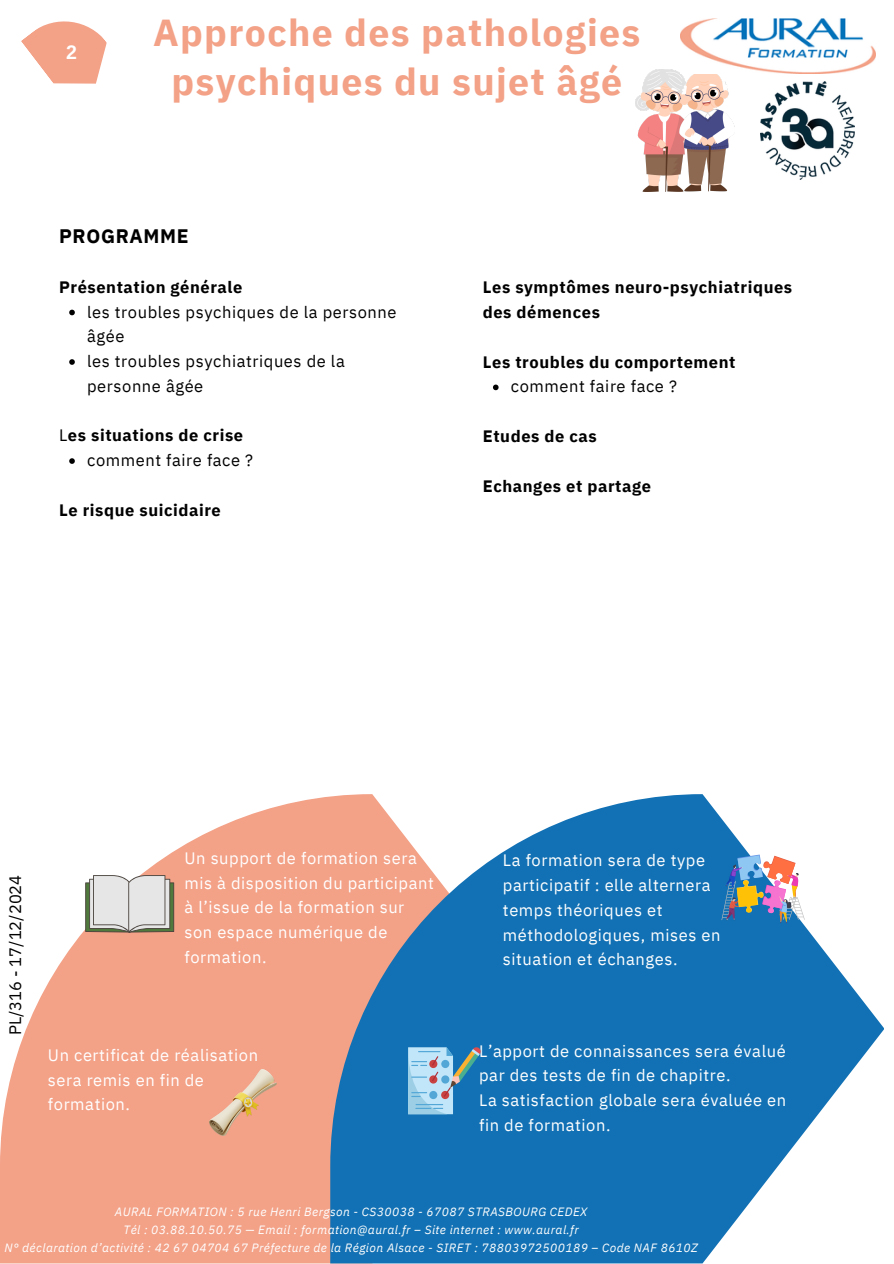
<style>
.page{position:relative;width:894px;height:1264px;background:#fff}
.page>*{position:absolute;margin:0;border:0;box-sizing:border-box;transform-origin:0 0}
.t1{font:700 37.5px/48.3px "IBM Plex Sans";letter-spacing:.035em;color:#f3a187;text-align:center}
.t2{font:700 19.5px "IBM Plex Sans";letter-spacing:.035em;color:#000}
.t3{font:700 19.5px "Arimo";color:#fff}
.t4{font:16.5px/24.8px "IBM Plex Sans";letter-spacing:.035em;color:#fff}
.t5{font:700 16.5px/24.8px "IBM Plex Sans";letter-spacing:.035em;color:#000}
.t6{font:16.5px/24.8px "IBM Plex Sans";letter-spacing:.035em;color:#000}
.t7{font:16.5px "IBM Plex Sans";color:#000}
.t8{font:italic 12px "IBM Plex Sans";letter-spacing:.035em;color:#fff}
.s1{font-weight:400}
</style>
<div class="page">
<svg style="left:21px;top:21px;width:86px;height:63px"></svg>
<svg style="left:69px;top:310px;width:6px;height:5px"></svg>
<svg style="left:69px;top:359px;width:6px;height:6px"></svg>
<svg style="left:69px;top:458px;width:6px;height:6px"></svg>
<svg style="left:0;top:796px;width:330px;height:467px;fill:#f3a187"></svg>
<svg style="left:330px;top:794px;width:554px;height:469px;fill:#1271b4"></svg>
<div style="left:721px;top:880px;width:9px;height:40px;background:#1271b4"></div>
<img style="left:722px;top:854px;width:82px;height:69px">
<svg style="left:85px;top:875px;width:89px;height:57px;background:#c7c9c3"></svg>
<svg style="left:408px;top:1046px;width:73px;height:68px;background:#7aadcd"></svg>
<img style="left:209px;top:1069px;width:68px;height:66px">
<svg style="left:493px;top:384px;width:5px;height:6px"></svg>
<img style="left:680px;top:18px;width:195px;height:55px">
<img style="left:635px;top:69px;width:99px;height:123px">
<img style="left:760px;top:82px;width:94px;height:98px">
<p class="t3" style="left:66px;top:41px;width:12px">2</p>
<h5 class="t1" style="left:153px;top:8px;width:488px">Approche des pathologies psychiques du sujet âgé</h5>
<p class="t2" style="left:59px;top:223px;width:131px">PROGRAMME</p>
<h1 class="t5" style="left:59px;top:274px;width:185px">Présentation générale</h1>
<p class="t6" style="left:87px;top:299px;width:311px">les troubles psychiques de la personne âgée</p>
<p class="t6" style="left:87px;top:348px;width:259px">les troubles psychiatriques de la personne âgée</p>
<p class="t5" style="left:59px;top:423px;width:186px"><span class="s1">L</span>es situations de crise</p>
<p class="t6" style="left:87px;top:447px;width:167px">comment faire face ?</p>
<h2 class="t5" style="left:59px;top:497px;width:163px">Le risque suicidaire</h2>
<h4 class="t5" style="left:482px;top:275px;width:311px">Les symptômes neuro-psychiatriques des démences</h4>
<p class="t5" style="left:482px;top:349px;width:254px">Les troubles du comportement</p>
<h4 class="t6" style="left:510px;top:374px;width:167px">comment faire face ?</h4>
<h4 class="t5" style="left:482px;top:423px;width:115px">Etudes de cas</h4>
<p class="t5" style="left:482px;top:473px;width:170px">Echanges et partage</p>
<h5 class="t7" style="left:4px;top:1035px;width:162px;rotate:-90deg">PL/316 - 17/12/2024</h5>
<p class="t4" style="left:184px;top:845px;width:251px">Un support de formation sera mis à disposition du participant à l’issue de la formation sur son espace numérique de formation.</p>
<h4 class="t4" style="left:48px;top:1042px;width:211px">Un certificat de réalisation sera remis en fin de formation.</h4>
<h4 class="t4" style="left:503px;top:847px;width:219px">La formation sera de type participatif : elle alternera temps théoriques et méthodologiques, mises en situation et échanges.</h4>
<h4 class="t4" style="left:479px;top:1037px;width:308px">L’apport de connaissances sera évalué par des tests de fin de chapitre.<br>La satisfaction globale sera évaluée en fin de formation.</h4>
<p class="t8" style="left:115px;top:1203px;width:474px">AURAL FORMATION : 5 rue Henri Bergson - CS30038 - 67087 STRASBOURG CEDEX</p>
<p class="t8" style="left:123px;top:1221px;width:456px">Tél : 03.88.10.50.75 — Email : formation@aural.fr – Site internet : www.aural.fr</p>
<h5 class="t8" style="left:4px;top:1239px;width:695px">N° déclaration d’activité : 42 67 04704 67 Préfecture de la Région Alsace - SIRET : 78803972500189 – Code NAF 8610Z</h5>
</div>
